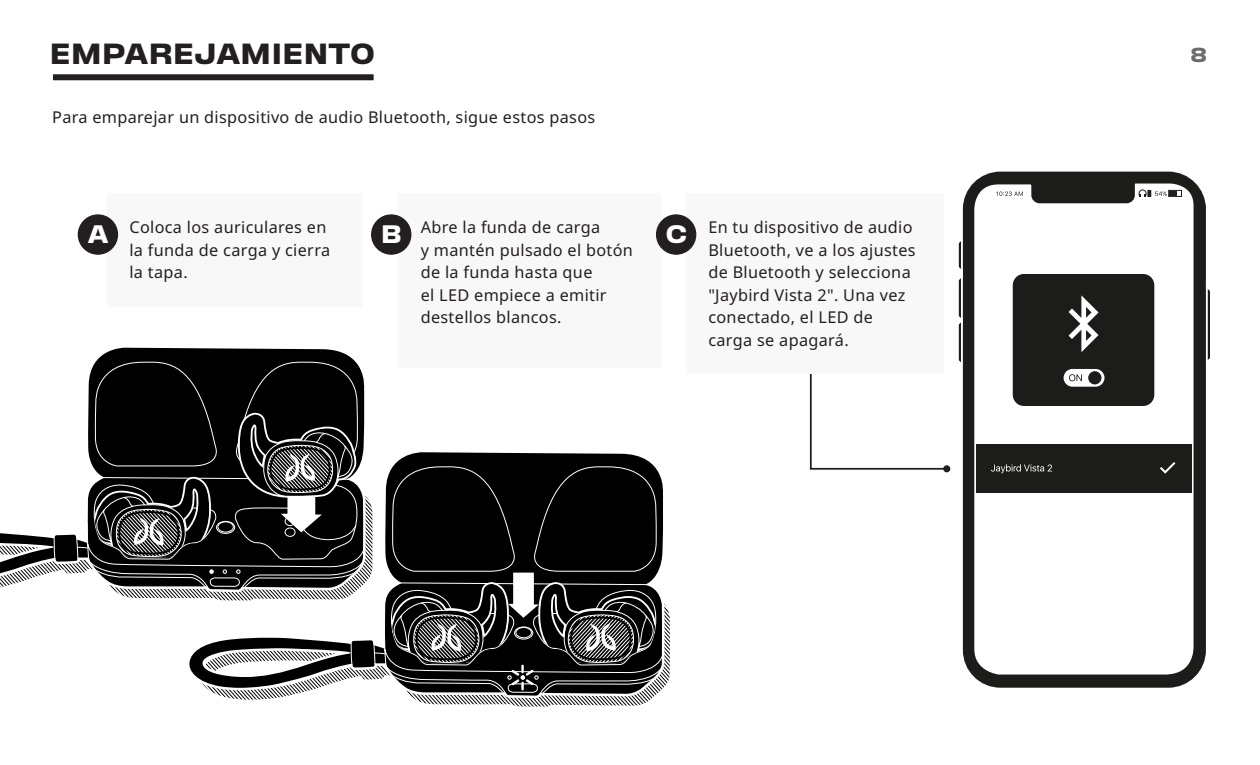
<style>
.page{position:relative;width:1260px;height:765px;background:#fff}
.page>*{position:absolute;margin:0;border:0;box-sizing:border-box;transform-origin:0 0}
.t1{font:700 expanded 28.75px "Fixture";color:#231f20}
.t2{font:700 expanded 25px "Fixture";color:#fff}
.t3{font:700 expanded 20px "Fixture";color:#6c6d70}
.t4{font:16.25px/22.5px "Noto Sans";letter-spacing:.02em;color:#231f20}
</style>
<div class="page">
<svg style="left:230px;top:606px;width:440px;height:101px"></svg>
<div style="left:107px;top:193px;width:254px;height:114px;background:#f8f8f8"></div>
<svg style="left:809px;top:374px;width:140px;height:97px"></svg>
<div style="left:943px;top:465px;width:7px;height:7px;background:#231f20;border-radius:50%"></div>
<div style="left:398px;top:193px;width:263px;height:175px;background:#f8f8f8"></div>
<div style="left:686px;top:193px;width:257px;height:180px;background:#f8f8f8"></div>
<div style="left:78px;top:215px;width:39px;height:39px;background:#231f20;border-radius:50%"></div>
<div style="left:78px;top:214px;width:40px;height:41px;border:1px solid #231f20;border-radius:50%"></div>
<div style="left:372px;top:215px;width:39px;height:39px;background:#231f20;border-radius:50%"></div>
<div style="left:371px;top:214px;width:40px;height:41px;border:1px solid #231f20;border-radius:50%"></div>
<div style="left:657px;top:215px;width:39px;height:39px;background:#231f20;border-radius:50%"></div>
<div style="left:656px;top:214px;width:40px;height:41px;border:1px solid #231f20;border-radius:50%"></div>
<svg style="left:958px;top:171px;width:252px;height:517px"></svg>
<svg style="left:972px;top:181px;width:224px;height:496px"></svg>
<hr style="left:1206px;top:280px;width:2px;height:82px;background:#fff">
<hr style="left:961px;top:240px;width:2px;height:123px;background:#fff">
<div style="left:1169px;top:190px;width:13px;height:7px;border:1px solid #231f20"></div>
<div style="left:1169px;top:191px;width:8px;height:5px;background:#231f20"></div>
<svg style="left:996px;top:192px;width:27px;height:4px"></svg>
<svg style="left:1139px;top:190px;width:28px;height:7px"></svg>
<div style="left:976px;top:444px;width:215px;height:48px;background:#1c1c1a"></div>
<div style="left:1013px;top:274px;width:141px;height:132px;background:#1c1c1a;border-radius:11px"></div>
<svg style="left:991px;top:464px;width:61px;height:9px"></svg>
<svg style="left:1160px;top:462px;width:16px;height:12px"></svg>
<div style="left:1064px;top:369px;width:41px;height:18px;background:#fff;border-radius:9px"></div>
<div style="left:1088px;top:371px;width:13px;height:13px;background:#1c1c1a;border-radius:50%"></div>
<svg style="left:1069px;top:374px;width:13px;height:7px"></svg>
<svg style="left:1069px;top:295px;width:30px;height:57px"></svg>
<svg style="left:116px;top:592px;width:69px;height:7px"></svg>
<svg style="left:0;top:347px;width:355px;height:245px"></svg>
<svg style="left:86px;top:361px;width:279px;height:229px;background:#141414"></svg>
<svg style="left:234px;top:413px;width:124px;height:37px;background:#252525"></svg>
<svg style="left:53px;top:477px;width:132px;height:83px"></svg>
<svg style="left:185px;top:450px;width:481px;height:248px"></svg>
<svg style="left:383px;top:466px;width:281px;height:230px;background:#131313"></svg>
<svg style="left:350px;top:573px;width:309px;height:120px"></svg>
<div style="left:53px;top:74px;width:321px;height:6px;background:#231f20"></div>
<p class="t1" style="left:50px;top:35px;width:328px">EMPAREJAMIENTO</p>
<p class="t4" style="left:52px;top:106px;width:545px">Para emparejar un dispositivo de audio Bluetooth, sigue estos pasos</p>
<p class="t4" style="left:129px;top:216px;width:202px">Coloca los auriculares en la funda de carga y cierra la tapa.</p>
<p class="t4" style="left:421px;top:216px;width:214px">Abre la funda de carga<br>y mantén pulsado el botón de la funda hasta que<br>el LED empiece a emitir destellos blancos.</p>
<p class="t4" style="left:708px;top:216px;width:209px">En tu dispositivo de audio<br>Bluetooth, ve a los ajustes de Bluetooth y selecciona "Jaybird Vista 2". Una vez conectado, el LED de carga se apagará.</p>
<p class="t2" style="left:88px;top:218px;width:22px">A</p>
<p class="t2" style="left:381px;top:218px;width:22px">B</p>
<p class="t2" style="left:665px;top:218px;width:24px">C</p>
<p class="t3" style="left:1190px;top:42px;width:19px">8</p>
</div>
